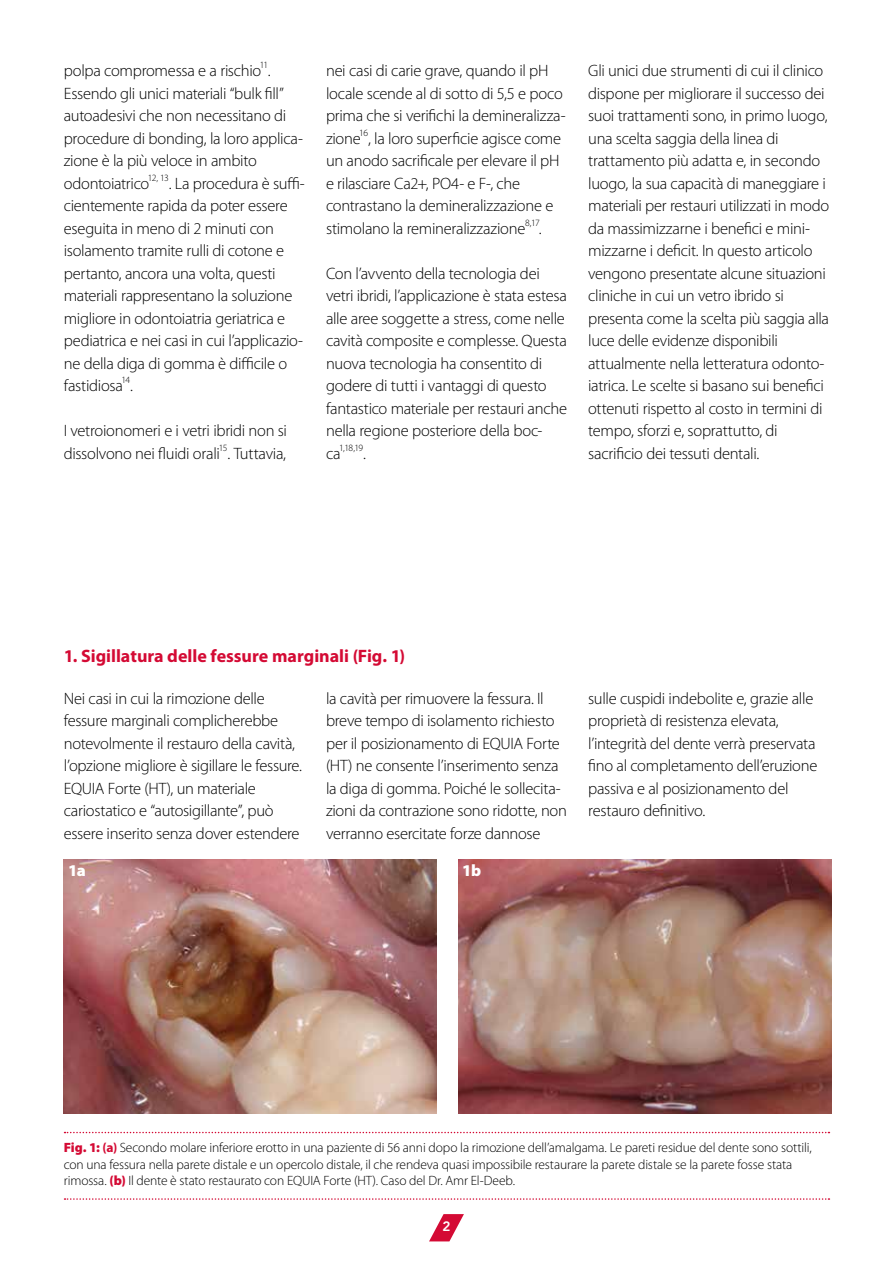
<style>
.page{position:relative;width:893px;height:1263px;background:#fff}
.page>*{position:absolute;margin:0;border:0;box-sizing:border-box;transform-origin:0 0}
.t1{font:700 18px "Myriad Pro";color:#d40a34}
.t2{font:300 16.5px/22.5px "Myriad Pro";letter-spacing:-.02em;color:#000}
.t3{font:900 16.5px "Myriad Pro";color:#fff}
.t4{font:300 13.5px/16.5px "Myriad Pro";letter-spacing:-.01em;color:#000}
.t5{font:800 13.5px "Avenir LT Std";color:#fff}
.t6{font:300 9.6px "Myriad Pro";letter-spacing:-.065em;color:#000}
.s1{font-weight:900;color:#d40a34}
.s2{font-weight:700;color:#d40a34}
</style>
<div class="page">
<svg style="left:429px;top:1214px;width:35px;height:27px"></svg>
<img style="left:64px;top:860px;width:373px;height:253px">
<img style="left:458px;top:860px;width:373px;height:253px">
<svg style="left:65px;top:1132px;width:764px;height:1px"></svg>
<svg style="left:65px;top:1198px;width:764px;height:2px"></svg>
<p class="t6" style="left:260px;top:60px;width:10px">11</p>
<p class="t2" style="left:64px;top:82px;width:241px">Essendo gli unici materiali “bulk fill” autoadesivi che non necessitano di procedure di bonding, la loro applica&shy;zione è la più veloce in ambito odontoiatrico</p>
<p class="t2" style="left:64px;top:60px;width:208px">polpa compromessa e a rischio .</p>
<p class="t6" style="left:148px;top:172px;width:22px">12, 13</p>
<p class="t2" style="left:64px;top:172px;width:242px;text-indent:105px">. La procedura è suffi&shy;cientemente rapida da poter essere eseguita in meno di 2 minuti con isolamento tramite rulli di cotone e pertanto, ancora una volta, questi materiali rappresentano la soluzione migliore in odontoiatria geriatrica e pediatrica e nei casi in cui l’applicazio&shy;ne della diga di gomma è difficile o fastidiosa .</p>
<p class="t6" style="left:121px;top:375px;width:10px">14</p>
<p class="t2" style="left:64px;top:420px;width:225px">I vetroionomeri e i vetri ibridi non si dissolvono nei fluidi orali</p>
<p class="t6" style="left:219px;top:442px;width:10px">15</p>
<p class="t2" style="left:228px;top:442px;width:60px">. Tuttavia,</p>
<p class="t2" style="left:326px;top:60px;width:241px">nei casi di carie grave, quando il pH locale scende al di sotto di 5,5 e poco prima che si verifichi la demineralizza&shy;zione , la loro superficie agisce come</p>
<p class="t6" style="left:359px;top:127px;width:10px">16</p>
<p class="t2" style="left:326px;top:150px;width:235px">un anodo sacrificale per elevare il pH e rilasciare Ca2+, PO4- e F-, che contrastano la demineralizzazione e stimolano la remineralizzazione</p>
<p class="t6" style="left:525px;top:217px;width:16px">8,17</p>
<p class="t2" style="left:539px;top:217px;width:4px">.</p>
<p class="t2" style="left:326px;top:262px;width:242px">Con l’avvento della tecnologia dei vetri ibridi, l’applicazione è stata estesa alle aree soggette a stress, come nelle cavità composite e complesse. Questa nuova tecnologia ha consentito di godere di tutti i vantaggi di questo fantastico materiale per restauri anche nella regione posteriore della boc-<br>ca</p>
<p class="t6" style="left:339px;top:442px;width:26px">1,18,19</p>
<p class="t2" style="left:363px;top:442px;width:4px">.</p>
<p class="t2" style="left:588px;top:60px;width:243px">Gli unici due strumenti di cui il clinico dispone per migliorare il successo dei suoi trattamenti sono, in primo luogo, una scelta saggia della linea di trattamento più adatta e, in secondo luogo, la sua capacità di maneggiare i materiali per restauri utilizzati in modo da massimizzarne i benefici e mini&shy;mizzarne i deficit. In questo articolo vengono presentate alcune situazioni cliniche in cui un vetro ibrido si presenta come la scelta più saggia alla luce delle evidenze disponibili attualmente nella letteratura odonto&shy;iatrica. Le scelte si basano sui benefici ottenuti rispetto al costo in termini di tempo, sforzi e, soprattutto, di sacrificio dei tessuti dentali.</p>
<p class="t1" style="left:64px;top:646px;width:343px">1. Sigillatura delle fessure marginali (Fig. 1)</p>
<p class="t2" style="left:64px;top:687px;width:240px">Nei casi in cui la rimozione delle fessure marginali complicherebbe notevolmente il restauro della cavità, l’opzione migliore è sigillare le fessure.<br>EQUIA Forte (HT), un materiale cariostatico e “autosigillante”, può essere inserito senza dover estendere</p>
<p class="t2" style="left:326px;top:687px;width:242px">la cavità per rimuovere la fessura. Il breve tempo di isolamento richiesto per il posizionamento di EQUIA Forte (HT) ne consente l’inserimento senza la diga di gomma. Poiché le sollecita&shy;zioni da contrazione sono ridotte, non verranno esercitate forze dannose</p>
<p class="t2" style="left:588px;top:687px;width:231px">sulle cuspidi indebolite e, grazie alle proprietà di resistenza elevata, l’integrità del dente verrà preservata fino al completamento dell’eruzione passiva e al posizionamento del restauro definitivo.</p>
<p class="t3" style="left:68px;top:861px;width:19px">1a</p>
<p class="t3" style="left:462px;top:861px;width:20px">1b</p>
<p class="t4" style="left:64px;top:1140px;width:750px"><span class="s1">Fig. 1:</span> <span class="s2">(a)</span> Secondo molare inferiore erotto in una paziente di 56 anni dopo la rimozione dell’amalgama. Le pareti residue del dente sono sottili, con una fessura nella parete distale e un opercolo distale, il che rendeva quasi impossibile restaurare la parete distale se la parete fosse stata rimossa. <span class="s1">(b)</span> Il dente è stato restaurato con EQUIA Forte (HT). Caso del Dr. Amr El-Deeb.</p>
<p class="t5" style="left:442px;top:1218px;width:9px">2</p>
</div>
